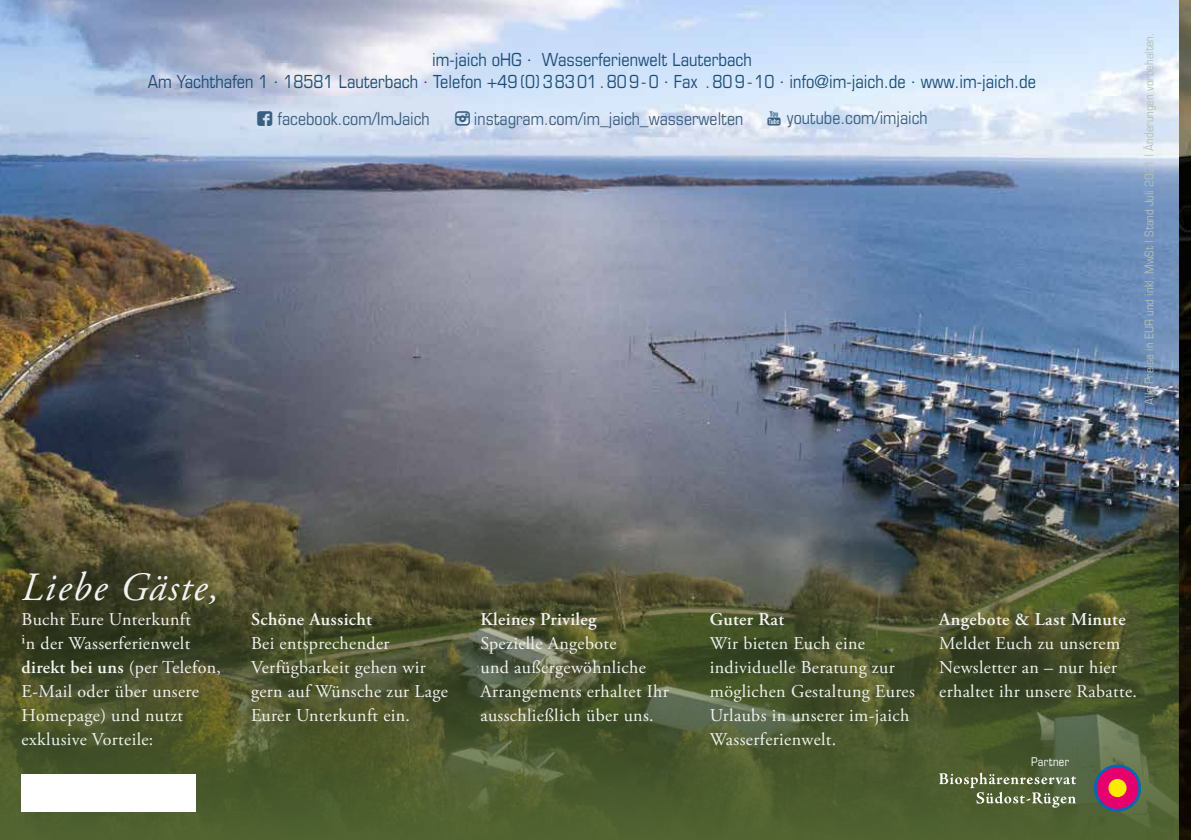
<style>
.page{position:relative;width:1191px;height:840px;background:#fff}
.page>*{position:absolute;margin:0;border:0;box-sizing:border-box;transform-origin:0 0}
.t1{font:italic 40px "Adobe Garamond Pro";letter-spacing:.04em;color:#f2f2f2}
.t2{font:18px/24px "Adobe Garamond Pro";letter-spacing:.02em;color:#f2f2f2}
.t3{font:condensed 18px/21.6px "Eurostile LT Std";color:#1d4c74;text-align:center}
.t4{font:600 18px "Adobe Garamond Pro";letter-spacing:.02em;color:#f2f2f2}
.t5{font:condensed 17.6px "Eurostile LT Std";color:#385f82}
.t6{font:condensed 12px "Eurostile LT Std";color:#b5c0b7}
.t7{font:condensed 12px "Eurostile LT Std";letter-spacing:.03em;color:#fff}
.s1{font-family:"Social Font Face";font-stretch:normal;font-size:20px}
.s2{font-weight:600}
</style>
<div class="page">
<img style="left:0;top:0;width:1191px;height:469px">
<img style="left:1178px;top:469px;width:13px;height:370px">
<img style="left:0;top:420px;width:1178px;height:419px">
<img style="left:22px;top:773px;width:174px;height:38px">
<svg style="left:1094px;top:764px;width:47px;height:47px"></svg>
<div style="left:1096px;top:766px;width:42px;height:42px;background:#e6006d;border-radius:50%"></div>
<div style="left:1108px;top:778px;width:18px;height:18px;background:#fcea00;border-radius:50%"></div>
<svg style="left:939px;top:772px;width:137px;height:35px;background:#6b7953"></svg>
<p class="t3" style="left:148px;top:49px;width:889px">im-jaich oHG ∙ Wasserferienwelt Lauterbach<br>Am Yachthafen 1 ∙ 18581 Lauterbach ∙ Telefon +49 (0) 3 83 01 . 80 9 - 0 ∙ Fax . 80 9 - 10 ∙ info@im-jaich.de ∙ www.im-jaich.de</p>
<p class="t5" style="left:256px;top:108px;width:673px"><span class="s1">`</span> facebook.com/ImJaich <span class="s1">™</span>instagram.com/im_jaich_wasserwelten <span class="s1">y</span> youtube.com/imjaich</p>
<p class="t6" style="left:1142px;top:404px;width:373px;rotate:-90deg">Alle Preise in EUR und inkl. MwSt | Stand Juli 2021 | Änderungen vorbehalten.</p>
<h1 class="t1" style="left:22px;top:563px;width:199px">Liebe Gäste,</h1>
<p class="t2" style="left:22px;top:607px;width:201px">Bucht Eure Unterkunft<br>in der Wasserferienwelt <span class="s2">direkt bei uns</span> (per Telefon,<br>E-Mail oder über unsere<br>Homepage) und nutzt exklusive Vorteile:</p>
<p class="t4" style="left:251px;top:608px;width:122px">Schöne Aussicht</p>
<p class="t2" style="left:251px;top:631px;width:198px">Bei entsprechender<br>Verfügbarkeit gehen wir gern auf Wünsche zur Lage<br>Eurer Unterkunft ein.</p>
<p class="t4" style="left:480px;top:608px;width:118px">Kleines Privileg</p>
<p class="t2" style="left:480px;top:631px;width:190px">Spezielle Angebote<br>und außergewöhnliche<br>Arrangements erhaltet Ihr ausschließlich über uns.</p>
<p class="t4" style="left:710px;top:608px;width:76px">Guter Rat</p>
<p class="t2" style="left:710px;top:631px;width:206px">Wir bieten Euch eine individuelle Beratung zur möglichen Gestaltung Eures<br>Urlaubs in unserer im-jaich<br>Wasserferienwelt.</p>
<p class="t4" style="left:939px;top:608px;width:188px">Angebote &amp; Last Minute</p>
<p class="t2" style="left:939px;top:631px;width:199px">Meldet Euch zu unserem<br>Newsletter an – nur hier erhaltet ihr unsere Rabatte.</p>
<p class="t7" style="left:1031px;top:753px;width:40px">Partner</p>
</div>
